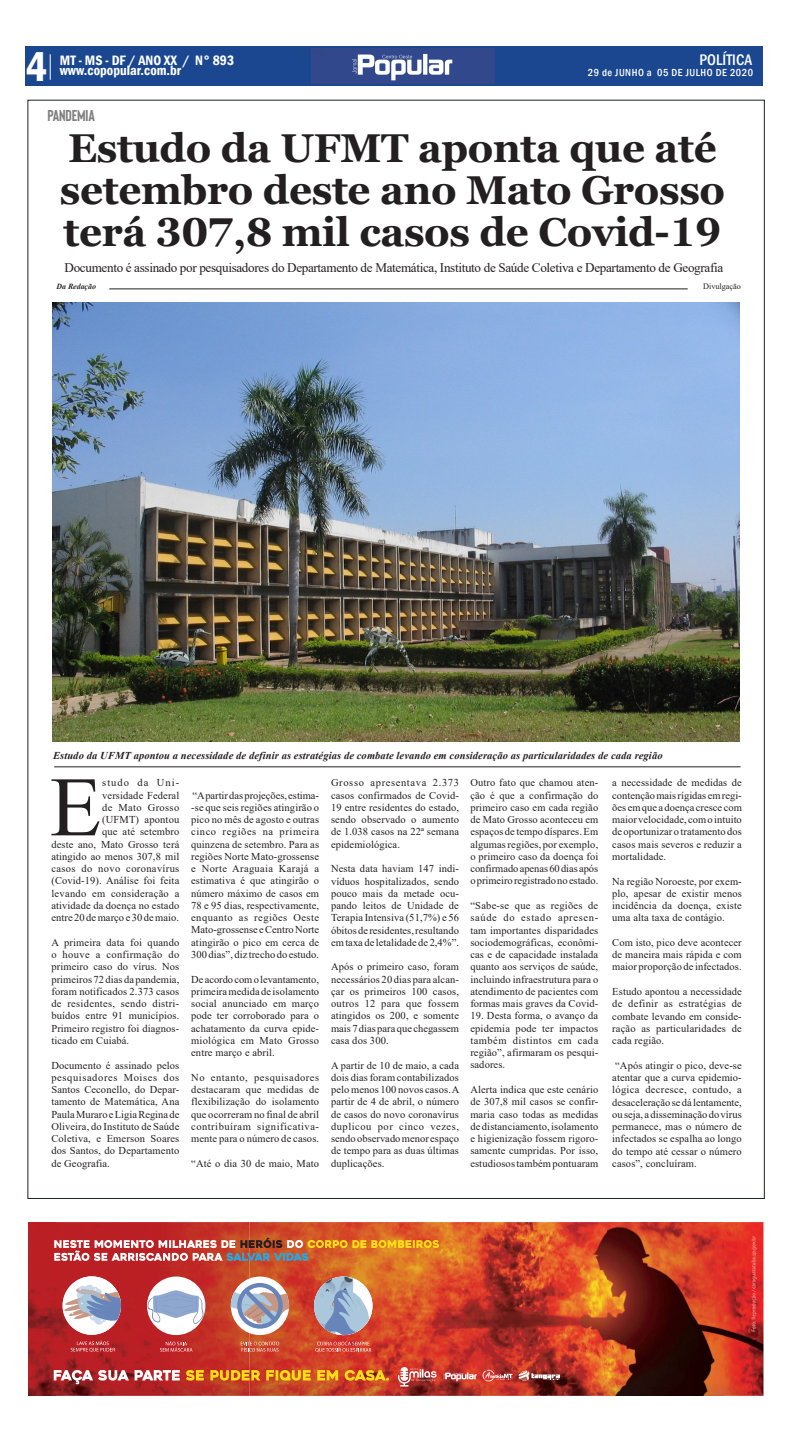
<style>
.page{position:relative;width:787px;height:1439px;background:#fff}
.page>*{position:absolute;margin:0;border:0;box-sizing:border-box;transform-origin:0 0}
.t1{font:84.52px "Times New Roman";color:#231f20}
.t2{font:600 condensed 42px "Franklin Gothic";color:#fff}
.t3{font:700 40.25px/42px "Georgia";letter-spacing:-.01em;color:#231f20}
.t4{font:500 condensed 15.75px "Franklin Gothic";color:#fff}
.t5{font:700 15.75px "Bison";letter-spacing:-.01em;color:#808080}
.t6{font:600 condensed 14px "Franklin Gothic";color:#fff}
.t7{font:13.12px "Times New Roman";letter-spacing:-.025em;color:#231f20}
.t8{font:10.5px/12.2px "Times New Roman";letter-spacing:.01em;color:#231f20;text-align:justify}
.t9{font:italic 700 10.5px "Times New Roman";letter-spacing:.01em;color:#231f20}
.t10{font:500 condensed 10.5px "Franklin Gothic";letter-spacing:.05em;color:#fff}
.t11{font:8.22px "Times New Roman";color:#231f20}
.t12{font:italic 700 7.88px "Times New Roman";color:#231f20}
</style>
<div class="page">
<img style="left:29px;top:1222px;width:734px;height:174px">
<div style="left:147px;top:1276px;width:58px;height:59px;background:#fff;border-radius:50%"></div>
<svg style="left:160px;top:1341px;width:32px;height:10px"></svg>
<svg style="left:147px;top:1290px;width:56px;height:36px"></svg>
<div style="left:63px;top:1276px;width:58px;height:58px;background:#fff;border-radius:50%"></div>
<svg style="left:71px;top:1340px;width:44px;height:12px"></svg>
<svg style="left:63px;top:1284px;width:58px;height:40px"></svg>
<div style="left:231px;top:1276px;width:58px;height:59px;background:#fff;border-radius:50%"></div>
<svg style="left:241px;top:1341px;width:38px;height:10px"></svg>
<svg style="left:231px;top:1283px;width:58px;height:45px"></svg>
<svg style="left:315px;top:1341px;width:56px;height:11px"></svg>
<svg style="left:314px;top:1276px;width:58px;height:59px;background:#aea6b1"></svg>
<svg style="left:54px;top:1370px;width:126px;height:14px"></svg>
<svg style="left:186px;top:1370px;width:18px;height:10px"></svg>
<svg style="left:210px;top:1370px;width:50px;height:10px"></svg>
<svg style="left:266px;top:1370px;width:44px;height:10px"></svg>
<svg style="left:317px;top:1370px;width:21px;height:10px"></svg>
<svg style="left:344px;top:1370px;width:45px;height:10px"></svg>
<svg style="left:54px;top:1237px;width:385px;height:24px;background:#cd7652"></svg>
<svg style="left:751px;top:1236px;width:5px;height:95px"></svg>
<svg style="left:443px;top:1372px;width:33px;height:9px"></svg>
<svg style="left:398px;top:1367px;width:38px;height:19px"></svg>
<svg style="left:518px;top:1370px;width:41px;height:10px"></svg>
<svg style="left:482px;top:1369px;width:30px;height:12px"></svg>
<img style="left:53px;top:302px;width:686px;height:439px">
<div style="left:25px;top:46px;width:737px;height:40px;background:#1b4790"></div>
<svg style="left:50px;top:54px;width:1px;height:26px"></svg>
<img style="left:311px;top:48px;width:183px;height:35px">
<hr style="left:109px;top:288px;width:578px;height:1px;background:#231f20">
<hr style="left:54px;top:766px;width:686px;height:1px;background:#231f20">
<p class="t2" style="left:26px;top:39px;width:23px">4</p>
<p class="t6" style="left:60px;top:51px;width:176px">MT - MS - DF / ANO XX / N° 893</p>
<p class="t6" style="left:60px;top:61px;width:123px">www.copopular.com.br</p>
<p class="t5" style="left:47px;top:106px;width:49px">PANDEMIA</p>
<p class="t4" style="left:699px;top:49px;width:54px">POLÍTICA</p>
<p class="t10" style="left:587px;top:66px;width:167px">29 de JUNHO a 05 DE JULHO DE 2020</p>
<p class="t3" style="left:60px;top:127px;width:666px">Estudo da UFMT aponta que até setembro deste ano Mato Grosso terá 307,8 mil casos de Covid-19</p>
<p class="t7" style="left:65px;top:258px;width:660px">Documento é assinado por pesquisadores do Departamento de Matemática, Instituto de Saúde Coletiva e Departamento de Geografia</p>
<p class="t12" style="left:56px;top:281px;width:41px">Da Redação</p>
<p class="t11" style="left:702px;top:280px;width:39px">Divulgação</p>
<p class="t9" style="left:53px;top:748px;width:611px">Estudo da UFMT apontou a necessidade de definir as estratégias de combate levando em consideração as particularidades de cada região</p>
<p class="t8" style="left:51px;top:776px;width:129px;text-align:right">studo da Uni-<br>versidade Federal<br>de Mato Grosso<br>(UFMT) apontou<br>que até setembro<br>deste ano, Mato Grosso terá atingido ao menos 307,8 mil casos do novo coronavírus (Covid-19). Análise foi feita levando em consideração a atividade da doença no estado entre 20 de março e 30 de maio.</p>
<p class="t8" style="left:51px;top:936px;width:129px">A primeira data foi quando o houve a confirmação do primeiro caso do vírus. Nos primeiros 72 dias da pandemia, foram notificados 2.373 casos de residentes, sendo distri&shy;buídos entre 91 municípios.<br>Primeiro registro foi diagnos&shy;ticado em Cuiabá.</p>
<p class="t8" style="left:51px;top:1058px;width:129px">Documento é assinado pelos pesquisadores Moises dos Santos Ceconello, do Depar&shy;tamento de Matemática, Ana Paula Muraro e Ligia Regina de Oliveira, do Instituto de Saúde Coletiva, e Emerson Soares dos Santos, do Departamento de Geografia.</p>
<p class="t1" style="left:50px;top:747px;width:53px">E</p>
<p class="t8" style="left:191px;top:788px;width:129px">“A partir das projeções, estima--se que seis regiões atingirão o pico no mês de agosto e outras cinco regiões na primeira quinzena de setembro. Para as regiões Norte Mato-grossense e Norte Araguaia Karajá a estimativa é que atingirão o número máximo de casos em 78 e 95 dias, respectivamente, enquanto as regiões Oeste Mato-grossense e Centro Norte atingirão o pico em cerca de 300 dias”, diz trecho do estudo.</p>
<p class="t8" style="left:191px;top:972px;width:129px">De acordo com o levantamento, primeira medida de isolamento social anunciado em março pode ter corroborado para o achatamento da curva epide&shy;miológica em Mato Grosso entre março e abril.</p>
<p class="t8" style="left:191px;top:1071px;width:129px">No entanto, pesquisadores destacaram que medidas de flexibilização do isolamento que ocorreram no final de abril contribuíram significativa&shy;mente para o número de casos.</p>
<p class="t8" style="left:191px;top:1156px;width:129px">“Até o dia 30 de maio, Mato</p>
<p class="t8" style="left:331px;top:776px;width:129px">Grosso apresentava 2.373 casos confirmados de Covid-19 entre residentes do estado, sendo observado o aumento de 1.038 casos na 22ª semana epidemiológica.</p>
<p class="t8" style="left:331px;top:862px;width:129px">Nesta data haviam 147 indi&shy;víduos hospitalizados, sendo pouco mais da metade ocu&shy;pando leitos de Unidade de Terapia Intensiva (51,7%) e 56 óbitos de residentes, resultando em taxa de letalidade de 2,4%”.</p>
<p class="t8" style="left:331px;top:960px;width:129px">Após o primeiro caso, foram necessários 20 dias para alcan&shy;çar os primeiros 100 casos, outros 12 para que fossem atingidos os 200, e somente mais 7 dias para que chegassem casa dos 300.</p>
<p class="t8" style="left:331px;top:1058px;width:130px">A partir de 10 de maio, a cada dois dias foram contabilizados pelo menos 100 novos casos. A partir de 4 de abril, o número de casos do novo coronavírus duplicou por cinco vezes, sendo observado menor espaço de tempo para as duas últimas duplicações.</p>
<p class="t8" style="left:470px;top:776px;width:129px">Outro fato que chamou aten&shy;ção é que a confirmação do primeiro caso em cada região de Mato Grosso aconteceu em espaços de tempo díspares. Em algumas regiões, por exemplo, o primeiro caso da doença foi confirmado apenas 60 dias após o primeiro registrado no estado.</p>
<p class="t8" style="left:470px;top:899px;width:129px">“Sabe-se que as regiões de saúde do estado apresen&shy;tam importantes disparidades sociodemográficas, econômi&shy;cas e de capacidade instalada quanto aos serviços de saúde, incluindo infraestrutura para o atendimento de pacientes com formas mais graves da Covid-</p>
<p class="t8" style="left:470px;top:1009px;width:129px">19. Desta forma, o avanço da epidemia pode ter impactos também distintos em cada região”, afirmaram os pesqui&shy;sadores.</p>
<p class="t8" style="left:470px;top:1083px;width:129px">Alerta indica que este cenário de 307,8 mil casos se confir&shy;maria caso todas as medidas de distanciamento, isolamento e higienização fossem rigoro&shy;samente cumpridas. Por isso, estudiosos também pontuaram</p>
<p class="t8" style="left:612px;top:776px;width:131px">a necessidade de medidas de contenção mais rígidas em regi&shy;ões em que a doença cresce com maior velocidade, com o intuito de oportunizar o tratamento dos casos mais severos e reduzir a mortalidade.</p>
<p class="t8" style="left:612px;top:874px;width:131px">Na região Noroeste, por exem&shy;plo, apesar de existir menos incidência da doença, existe uma alta taxa de contágio.</p>
<p class="t8" style="left:612px;top:936px;width:131px">Com isto, pico deve acontecer de maneira mais rápida e com maior proporção de infectados.</p>
<p class="t8" style="left:612px;top:985px;width:131px">Estudo apontou a necessidade de definir as estratégias de combate levando em conside&shy;ração as particularidades de cada região.</p>
<p class="t8" style="left:612px;top:1059px;width:131px">“Após atingir o pico, deve-se atentar que a curva epidemio&shy;lógica decresce, contudo, a desaceleração se dá lentamente, ou seja, a disseminação do vírus permanece, mas o número de infectados se espalha ao longo do tempo até cessar o número casos”, concluíram.</p>
</div>
